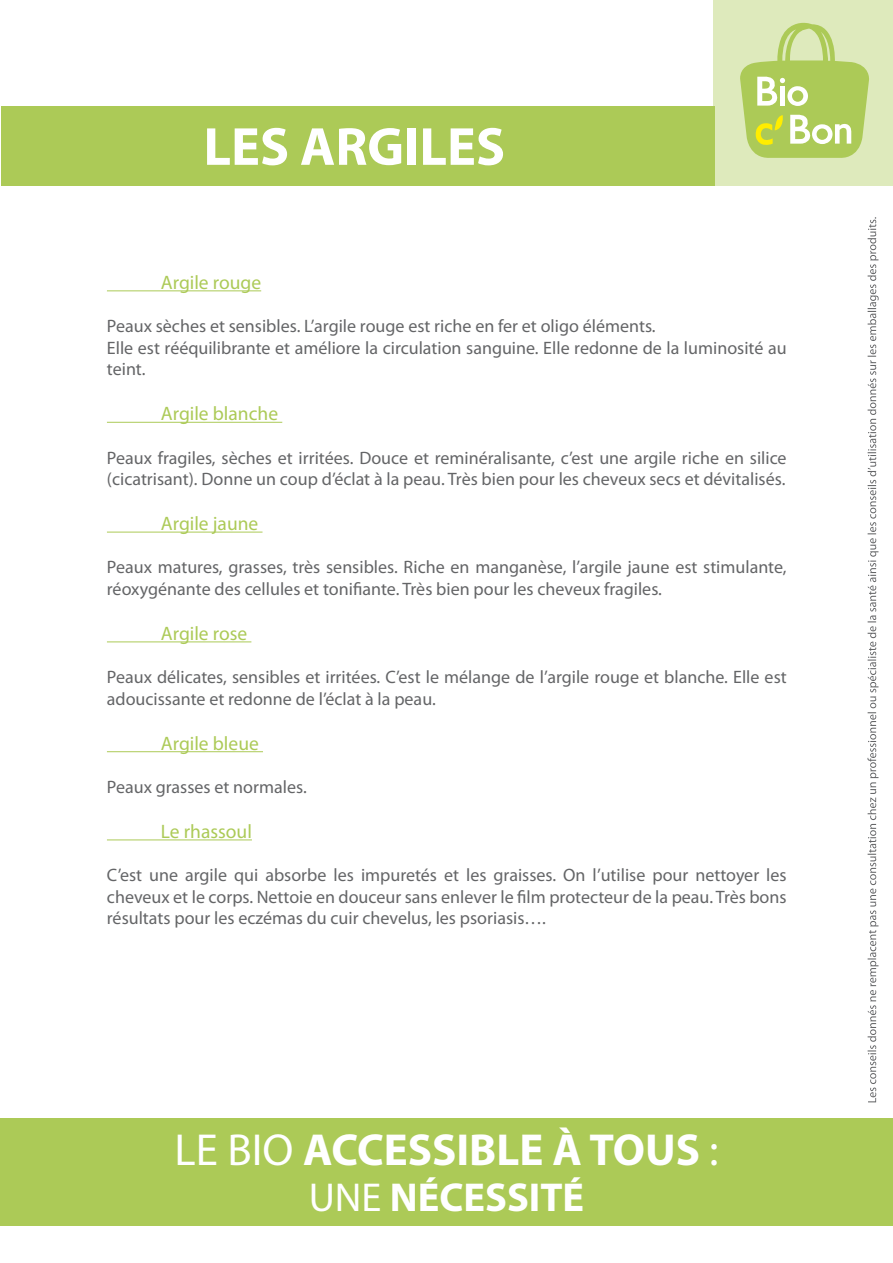
<style>
.page{position:relative;width:893px;height:1263px;background:#fff}
.page>*{position:absolute;margin:0;border:0;box-sizing:border-box;transform-origin:0 0}
.t1{font:700 54px "Myriad Pro";color:#fff}
.t2{font:700 45px "Myriad Pro";color:#fff}
.t3{font:700 40.5px "Myriad Pro";color:#fff}
.t4{font:19.5px "Myriad Pro";color:#acca57}
.t5{font:18px/21.6px "Myriad Pro";color:#646567}
.s1{font-weight:400}
</style>
<div class="page">
<div style="left:1px;top:106px;width:713px;height:80px;background:#acca57"></div>
<svg style="left:867px;top:217px;width:12px;height:885px"></svg>
<div style="left:713px;top:0;width:180px;height:186px;background:#deeabc"></div>
<svg style="left:740px;top:23px;width:129px;height:135px"></svg>
<div style="left:0;top:1118px;width:893px;height:108px;background:#acca57"></div>
<hr style="left:107px;top:290px;width:154px;height:1px;background:#acca57">
<hr style="left:107px;top:422px;width:175px;height:1px;background:#acca57">
<hr style="left:107px;top:532px;width:155px;height:1px;background:#acca57">
<hr style="left:107px;top:641px;width:144px;height:1px;background:#acca57">
<hr style="left:107px;top:751px;width:156px;height:1px;background:#acca57">
<hr style="left:107px;top:839px;width:145px;height:1px;background:#acca57">
<h1 class="t1" style="left:203px;top:111px;width:303px">LES ARGILES</h1>
<p class="t4" style="left:161px;top:270px;width:102px">Argile rouge</p>
<p class="t5" style="left:107px;top:315px;width:681px">Peaux sèches et sensibles. L’argile rouge est riche en fer et oligo éléments.<br>Elle est rééquilibrante et améliore la circulation sanguine. Elle redonne de la luminosité au teint.</p>
<p class="t4" style="left:161px;top:402px;width:119px">Argile blanche</p>
<p class="t5" style="left:107px;top:446px;width:681px">Peaux fragiles, sèches et irritées. Douce et reminéralisante, c’est une argile riche en silice (cicatrisant). Donne un coup d’éclat à la peau. Très bien pour les cheveux secs et dévitalisés.</p>
<p class="t4" style="left:161px;top:512px;width:99px">Argile jaune</p>
<p class="t5" style="left:107px;top:556px;width:681px">Peaux matures, grasses, très sensibles. Riche en manganèse, l’argile jaune est stimulante, réoxygénante des cellules et tonifiante. Très bien pour les cheveux fragiles.</p>
<p class="t4" style="left:161px;top:621px;width:88px">Argile rose</p>
<p class="t5" style="left:107px;top:666px;width:681px">Peaux délicates, sensibles et irritées. C’est le mélange de l’argile rouge et blanche. Elle est adoucissante et redonne de l’éclat à la peau.</p>
<p class="t4" style="left:161px;top:731px;width:99px">Argile bleue</p>
<p class="t5" style="left:107px;top:776px;width:201px">Peaux grasses et normales.</p>
<p class="t4" style="left:161px;top:819px;width:93px">Le rhassoul</p>
<p class="t5" style="left:107px;top:864px;width:681px;text-align:justify">C’est une argile qui absorbe les impuretés et les graisses. On l’utilise pour nettoyer les cheveux et le corps. Nettoie en douceur sans enlever le film protecteur de la peau. Très bons résultats pour les eczémas du cuir chevelus, les psoriasis….</p>
<h2 class="t2" style="left:175px;top:1120px;width:545px"><span class="s1">LE BIO</span> ACCESSIBLE À TOUS <span class="s1">:</span></h2>
<h3 class="t3" style="left:309px;top:1171px;width:277px"><span class="s1">UNE</span> NÉCESSITÉ</h3>
</div>
